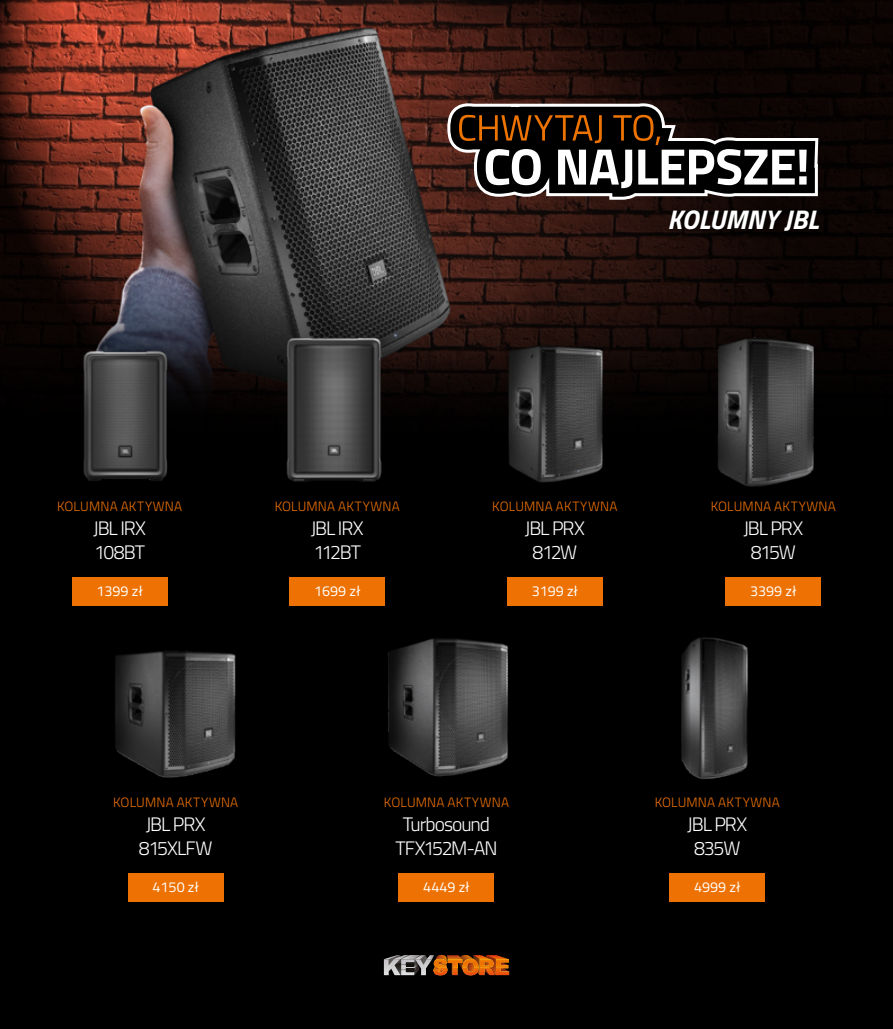
<style>
.page{position:relative;width:893px;height:1029px;background:#fff}
.page>*{position:absolute;margin:0;border:0;box-sizing:border-box;transform-origin:0 0}
.t1{font:italic 700 27px "Titillium";color:#fff}
.t2{font:300 19.5px/24px "Titillium";letter-spacing:-.055em;color:#fff;text-align:center}
.t3{font:14.4px "Titillium";color:#fff}
.t4{font:300 13.5px "Titillium";letter-spacing:.015em;color:#ee7203}
</style>
<div class="page">
<div style="left:0;top:0;width:893px;height:1028px;background:#000"></div>
<svg style="left:384px;top:954px;width:126px;height:21px"></svg>
<img style="left:434px;top:958px;width:75px;height:9px">
<img style="left:0;top:0;width:893px;height:606px">
<svg style="left:445px;top:102px;width:375px;height:99px"></svg>
<svg style="left:449px;top:105px;width:368px;height:93px"></svg>
<div style="left:666px;top:207px;width:157px;height:28px;background:#000;opacity:.75"></div>
<div style="left:274px;top:501px;width:127px;height:60px;background:#000"></div>
<div style="left:289px;top:577px;width:96px;height:28px;background:#ee7203"></div>
<div style="left:492px;top:501px;width:127px;height:60px;background:#000"></div>
<div style="left:507px;top:577px;width:96px;height:28px;background:#ee7203"></div>
<div style="left:710px;top:501px;width:127px;height:60px;background:#000"></div>
<div style="left:725px;top:577px;width:96px;height:28px;background:#ee7203"></div>
<div style="left:128px;top:872px;width:96px;height:29px;background:#ee7203"></div>
<div style="left:669px;top:872px;width:96px;height:29px;background:#ee7203"></div>
<div style="left:399px;top:872px;width:95px;height:29px;background:#ee7203"></div>
<div style="left:57px;top:501px;width:127px;height:60px;background:#000"></div>
<div style="left:72px;top:577px;width:96px;height:28px;background:#ee7203"></div>
<img style="left:72px;top:346px;width:104px;height:147px">
<img style="left:280px;top:332px;width:115px;height:154px">
<img style="left:502px;top:343px;width:107px;height:140px">
<img style="left:683px;top:324px;width:164px;height:181px">
<img style="left:115px;top:650px;width:121px;height:128px">
<img style="left:388px;top:638px;width:121px;height:139px">
<img style="left:681px;top:637px;width:67px;height:142px">
<h1 class="t1" style="left:667px;top:198px;width:153px">KOLUMNY JBL</h1>
<p class="t4" style="left:57px;top:496px;width:127px">KOLUMNA AKTYWNA</p>
<h2 class="t2" style="left:93px;top:515px;width:54px;text-align:left">JBL IRX<br>108BT</h2>
<p class="t3" style="left:96px;top:580px;width:48px">1399 zł</p>
<p class="t4" style="left:275px;top:496px;width:127px">KOLUMNA AKTYWNA</p>
<h2 class="t2" style="left:311px;top:515px;width:54px;text-align:left">JBL IRX<br>112BT</h2>
<p class="t3" style="left:314px;top:580px;width:48px">1699 zł</p>
<p class="t4" style="left:492px;top:496px;width:127px">KOLUMNA AKTYWNA</p>
<h2 class="t2" style="left:525px;top:515px;width:61px">JBL PRX<br>812W</h2>
<p class="t3" style="left:532px;top:580px;width:48px">3199 zł</p>
<p class="t4" style="left:711px;top:496px;width:127px">KOLUMNA AKTYWNA</p>
<h2 class="t2" style="left:743px;top:515px;width:61px">JBL PRX<br>815W</h2>
<p class="t3" style="left:750px;top:580px;width:48px">3399 zł</p>
<p class="t4" style="left:113px;top:792px;width:127px">KOLUMNA AKTYWNA</p>
<h2 class="t2" style="left:139px;top:811px;width:75px">JBL PRX<br>815XLFW</h2>
<p class="t3" style="left:153px;top:876px;width:48px">4150 zł</p>
<p class="t4" style="left:384px;top:792px;width:127px">KOLUMNA AKTYWNA</p>
<h2 class="t2" style="left:395px;top:811px;width:104px">Turbosound<br>TFX152M-AN</h2>
<p class="t3" style="left:423px;top:876px;width:48px">4449 zł</p>
<p class="t4" style="left:655px;top:792px;width:127px">KOLUMNA AKTYWNA</p>
<h2 class="t2" style="left:687px;top:811px;width:61px">JBL PRX<br>835W</h2>
<p class="t3" style="left:694px;top:876px;width:48px">4999 zł</p>
</div>
